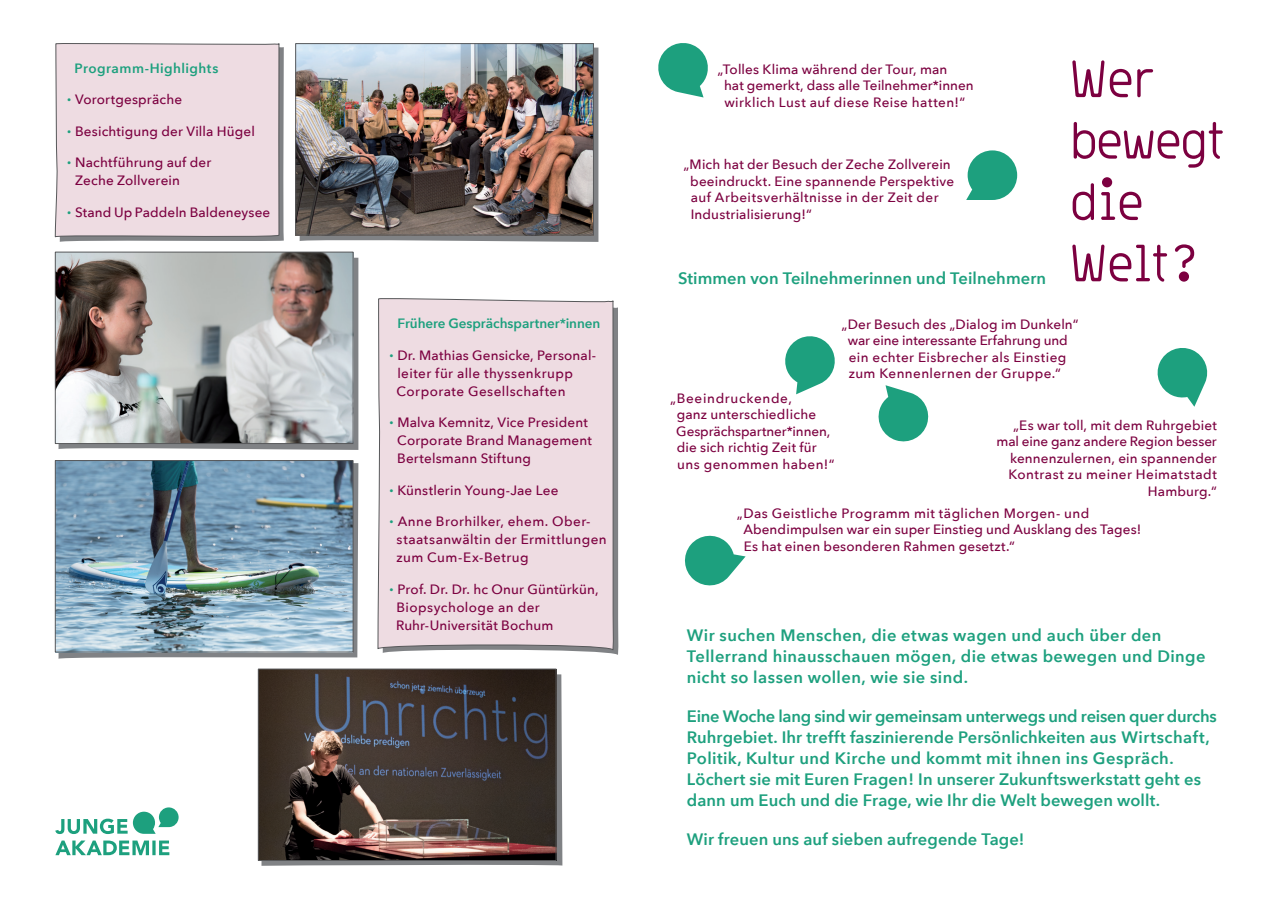
<style>
.page{position:relative;width:1272px;height:902px;background:#fff}
.page>*{position:absolute;margin:0;border:0;box-sizing:border-box;transform-origin:0 0}
.t1{font:600 16.5px/21px "Avenir Next";letter-spacing:.01em;color:#1da07e}
.t2{font:500 13.5px/16.5px "Avenir Next";letter-spacing:.015em;color:#7c0040}
.t3{font:600 13.5px "Avenir Next";color:#1da07e}
.t4{font:600 13.5px "Avenir Next";letter-spacing:.035em;color:#1da07e}
.s1{font-family:"Brandon Grotesque";font-weight:400;color:#1da07e}
</style>
<div class="page">
<svg style="left:685px;top:535px;width:60px;height:51px"></svg>
<svg style="left:658px;top:43px;width:50px;height:54px"></svg>
<svg style="left:785px;top:336px;width:50px;height:58px"></svg>
<svg style="left:966px;top:150px;width:51px;height:50px"></svg>
<svg style="left:1157px;top:348px;width:51px;height:59px"></svg>
<svg style="left:878px;top:385px;width:51px;height:57px"></svg>
<svg style="left:55px;top:43px;width:229px;height:199px;background:#e7d6dc"></svg>
<svg style="left:299px;top:47px;width:299px;height:195px;background:#8c8d8f"></svg>
<svg style="left:58px;top:254px;width:300px;height:196px;background:#8f9194"></svg>
<svg style="left:261px;top:670px;width:301px;height:195px;background:#7a7b7e"></svg>
<svg style="left:58px;top:461px;width:300px;height:197px;background:#888b8e"></svg>
<img style="left:57px;top:254px;width:294px;height:188px">
<div style="left:55px;top:252px;width:298px;height:192px;border:1px solid #57585a"></div>
<svg style="left:382px;top:307px;width:236px;height:348px;fill:#808285"></svg>
<div style="left:377px;top:298px;width:237px;height:353px;background:#eedce2"></div>
<img style="left:57px;top:462px;width:294px;height:188px">
<div style="left:55px;top:460px;width:298px;height:192px;border:1px solid #57585a"></div>
<img style="left:297px;top:45px;width:295px;height:188px">
<div style="left:295px;top:43px;width:299px;height:192px;border:1px solid #57585a"></div>
<img style="left:260px;top:670px;width:294px;height:188px">
<div style="left:258px;top:668px;width:298px;height:192px;border:1px solid #57585a"></div>
<svg style="left:55px;top:840px;width:114px;height:15px"></svg>
<svg style="left:55px;top:807px;width:124px;height:27px"></svg>
<svg style="left:1072px;top:244px;width:122px;height:38px"></svg>
<svg style="left:1072px;top:177px;width:69px;height:43px"></svg>
<svg style="left:1073px;top:122px;width:149px;height:46px"></svg>
<svg style="left:1072px;top:60px;width:81px;height:37px"></svg>
<p class="t4" style="left:74px;top:56px;width:145px">Programm-Highlights</p>
<p class="t2" style="left:67px;top:91px;width:117px"><span class="s1">•</span> Vorortgespräche</p>
<p class="t2" style="left:67px;top:122px;width:189px"><span class="s1">•</span> Besichtigung der Villa Hügel</p>
<p class="t2" style="left:75px;top:153px;width:138px;line-height:18px;text-indent:-8px"><span class="s1">•</span> Nachtführung auf der<br>Zeche Zollverein</p>
<p class="t2" style="left:67px;top:203px;width:205px"><span class="s1">•</span> Stand Up Paddeln Baldeneysee</p>
<p class="t3" style="left:397px;top:312px;width:204px">Frühere Gesprächspartner*innen</p>
<p class="t2" style="left:396px;top:345px;width:201px;line-height:18px;text-indent:-7px"><span class="s1">•</span> Dr. Mathias Gensicke, Personal&shy;leiter für alle thyssenkrupp<br>Corporate Gesellschaften</p>
<p class="t2" style="left:397px;top:413px;width:196px;line-height:18px;text-indent:-8px"><span class="s1">•</span> Malva Kemnitz, Vice President<br>Corporate Brand Management<br>Bertelsmann Stiftung</p>
<p class="t2" style="left:389px;top:481px;width:171px"><span class="s1">•</span> Künstlerin Young-Jae Lee</p>
<p class="t2" style="left:396px;top:512px;width:212px;line-height:18px;text-indent:-7px"><span class="s1">•</span> Anne Brorhilker, ehem. Ober&shy;staatsanwältin der Ermittlungen zum Cum-Ex-Betrug</p>
<p class="t2" style="left:396px;top:579px;width:204px;line-height:18px;text-indent:-7px"><span class="s1">•</span> Prof. Dr. Dr. hc Onur Güntürkün,<br>Biopsychologe an der<br>Ruhr-Universität Bochum</p>
<p class="t2" style="left:724px;top:61px;width:251px;text-indent:-6px">„Tolles Klima während der Tour, man<br>hat gemerkt, dass alle Teilnehmer*innen wirklich Lust auf diese Reise hatten!“</p>
<p class="t2" style="left:690px;top:156px;width:265px;text-indent:-7px">„Mich hat der Besuch der Zeche Zollverein beeindruckt. Eine spannende Perspektive auf Arbeitsverhältnisse in der Zeit der Industrialisierung!“</p>
<p class="t1" style="left:678px;top:268px;width:369px">Stimmen von Teilnehmerinnen und Teilnehmern</p>
<p class="t2" style="left:847px;top:315px;width:232px;text-indent:-6px">„Der Besuch des „Dialog im Dunkeln“ war eine interessante Erfahrung und ein echter Eisbrecher als Einstieg zum Kennenlernen der Gruppe.“</p>
<p class="t2" style="left:996px;top:416px;width:222px;text-align:right">„Es war toll, mit dem Ruhrgebiet mal eine ganz andere Region besser kennenzulernen, ein spannender<br>Kontrast zu meiner Heimatstadt<br>Hamburg.“</p>
<p class="t2" style="left:676px;top:389px;width:160px;text-indent:-6px">„Beeindruckende,<br>ganz unterschiedliche<br>Gesprächspartner*innen, die sich richtig Zeit für uns genommen haben!“</p>
<p class="t2" style="left:743px;top:504px;width:399px;text-indent:-6px">„Das Geistliche Programm mit täglichen Morgen- und<br>Abendimpulsen war ein super Einstieg und Ausklang des Tages!<br>Es hat einen besonderen Rahmen gesetzt.“</p>
<p class="t1" style="left:687px;top:624px;width:520px">Wir suchen Menschen, die etwas wagen und auch über den<br>Tellerrand hinausschauen mögen, die etwas bewegen und Dinge nicht so lassen wollen, wie sie sind.</p>
<p class="t1" style="left:687px;top:705px;width:531px">Eine Woche lang sind wir gemeinsam unterwegs und reisen quer durchs Ruhrgebiet. Ihr trefft faszinierende Persönlichkeiten aus Wirtschaft, Politik, Kultur und Kirche und kommt mit ihnen ins Gespräch.<br>Löchert sie mit Euren Fragen! In unserer Zukunftswerkstatt geht es dann um Euch und die Frage, wie Ihr die Welt bewegen wollt.</p>
<p class="t1" style="left:687px;top:828px;width:339px">Wir freuen uns auf sieben aufregende Tage!</p>
</div>
